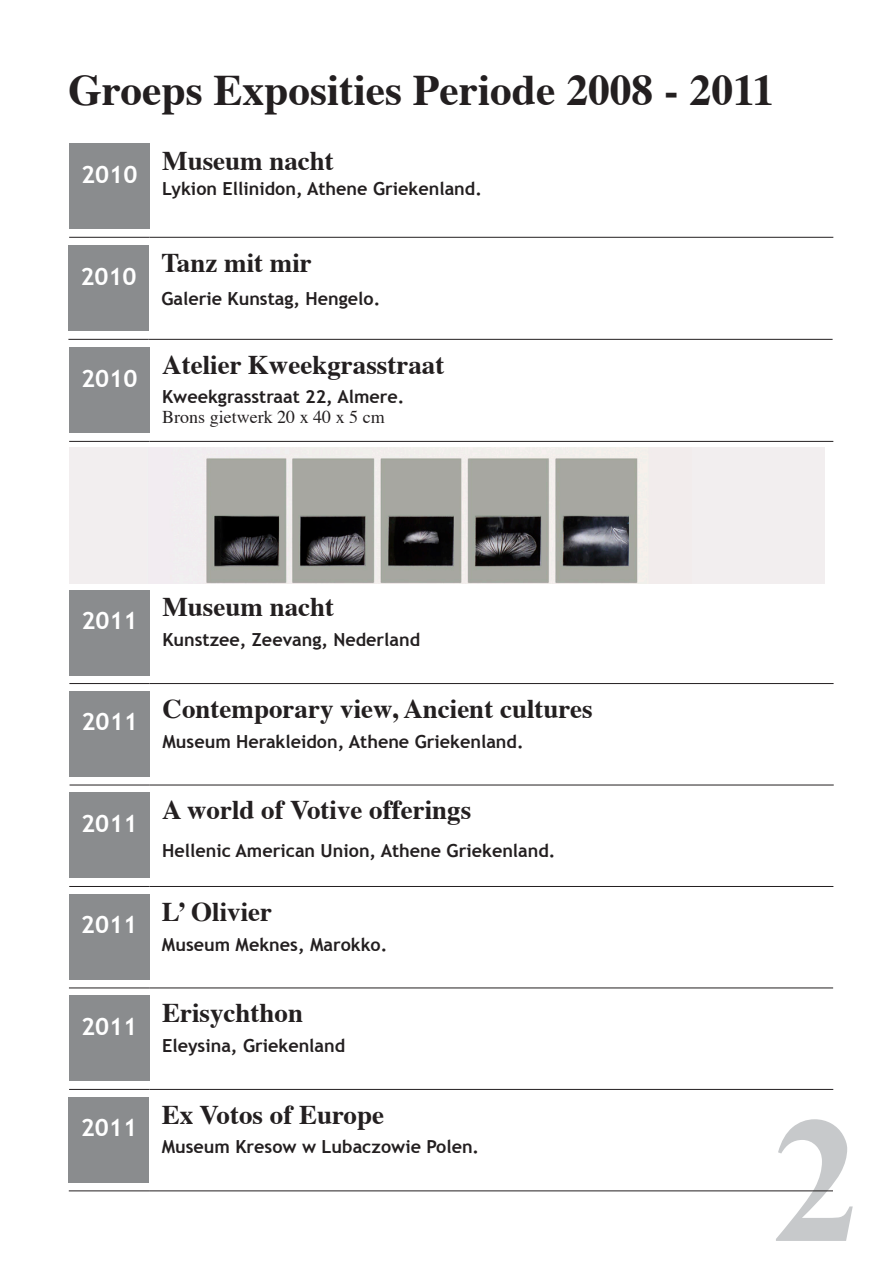
<style>
.page{position:relative;width:893px;height:1263px;background:#fff}
.page>*{position:absolute;margin:0;border:0;box-sizing:border-box;transform-origin:0 0}
.t1{font:700 180px "Times New Roman";color:#c7c9cb}
.Groeps_Exposities{font:700 43.5px "Times";color:#231f20}
.Titel{font:700 27px "Times";color:#231f20}
.Tabel_jaartal{font:700 24px "Trebuchet MS";color:#fff}
.Subkop{font:700 18px "Trebuchet MS";color:#231f20}
.t2{font:18px "Times";color:#231f20}
</style>
<div class="page">
<div style="left:69px;top:793px;width:81px;height:85px;background:#8a8c8e"></div>
<hr style="left:150px;top:886px;width:683px;height:1px;background:#231f20">
<hr style="left:69px;top:886px;width:81px;height:1px;background:#231f20">
<div style="left:69px;top:1097px;width:80px;height:85px;background:#8a8c8e"></div>
<hr style="left:149px;top:1190px;width:684px;height:1px;background:#231f20">
<hr style="left:69px;top:1190px;width:80px;height:1px;background:#231f20">
<div style="left:69px;top:590px;width:81px;height:85px;background:#8a8c8e"></div>
<hr style="left:150px;top:683px;width:684px;height:1px;background:#231f20">
<hr style="left:69px;top:683px;width:81px;height:1px;background:#231f20">
<div style="left:69px;top:894px;width:80px;height:85px;background:#8a8c8e"></div>
<hr style="left:149px;top:987px;width:684px;height:1px;background:#231f20">
<hr style="left:69px;top:987px;width:80px;height:1px;background:#231f20">
<div style="left:70px;top:691px;width:80px;height:85px;background:#8a8c8e"></div>
<hr style="left:150px;top:785px;width:684px;height:1px;background:#231f20">
<hr style="left:70px;top:785px;width:80px;height:1px;background:#231f20">
<div style="left:69px;top:996px;width:80px;height:85px;background:#8a8c8e"></div>
<hr style="left:149px;top:1089px;width:684px;height:1px;background:#231f20">
<hr style="left:69px;top:1089px;width:80px;height:1px;background:#231f20">
<div style="left:69px;top:144px;width:80px;height:85px;background:#8a8c8e"></div>
<hr style="left:149px;top:237px;width:684px;height:1px;background:#231f20">
<hr style="left:69px;top:237px;width:80px;height:1px;background:#231f20">
<div style="left:68px;top:246px;width:81px;height:85px;background:#8a8c8e"></div>
<hr style="left:149px;top:339px;width:684px;height:1px;background:#231f20">
<hr style="left:68px;top:339px;width:81px;height:1px;background:#231f20">
<div style="left:69px;top:348px;width:80px;height:85px;background:#8a8c8e"></div>
<hr style="left:149px;top:441px;width:684px;height:1px;background:#231f20">
<hr style="left:69px;top:441px;width:80px;height:1px;background:#231f20">
<div style="left:70px;top:448px;width:755px;height:136px;background:#f2eeef"></div>
<img style="left:206px;top:458px;width:432px;height:126px">
<p class="Groeps_Exposities" style="left:68px;top:48px;width:708px">Groeps Exposities Periode 2008 - 2011</p>
<p class="Tabel_jaartal" style="left:81px;top:159px;width:58px">2010</p>
<p class="Tabel_jaartal" style="left:80px;top:261px;width:58px">2010</p>
<p class="Tabel_jaartal" style="left:81px;top:363px;width:58px">2010</p>
<p class="Titel" style="left:162px;top:135px;width:173px">Museum nacht</p>
<p class="Subkop" style="left:162px;top:178px;width:321px">Lykion Ellinidon, Athene Griekenland.</p>
<p class="Titel" style="left:161px;top:237px;width:152px">Tanz mit mir</p>
<p class="Subkop" style="left:161px;top:287px;width:220px">Galerie Kunstag, Hengelo.</p>
<p class="Titel" style="left:162px;top:339px;width:284px">Atelier Kweekgrasstraat</p>
<p class="Subkop" style="left:162px;top:385px;width:244px">Kweekgrasstraat 22, Almere.</p>
<p class="t2" style="left:162px;top:400px;width:224px">Brons gietwerk 20 x 40 x 5 cm</p>
<p class="Tabel_jaartal" style="left:81px;top:605px;width:58px">2011</p>
<p class="Tabel_jaartal" style="left:82px;top:707px;width:58px">2011</p>
<p class="Tabel_jaartal" style="left:81px;top:808px;width:58px">2011</p>
<p class="Tabel_jaartal" style="left:81px;top:910px;width:58px">2011</p>
<p class="Tabel_jaartal" style="left:81px;top:1011px;width:58px">2011</p>
<p class="Tabel_jaartal" style="left:81px;top:1113px;width:58px">2011</p>
<p class="Titel" style="left:162px;top:581px;width:173px">Museum nacht</p>
<p class="Subkop" style="left:162px;top:628px;width:259px">Kunstzee, Zeevang, Nederland</p>
<p class="Titel" style="left:163px;top:683px;width:431px">Contemporary view, Ancient cultures</p>
<p class="Subkop" style="left:163px;top:730px;width:363px">Museum Herakleidon, Athene Griekenland.</p>
<p class="Titel" style="left:162px;top:784px;width:310px">A world of Votive offerings</p>
<p class="Subkop" style="left:162px;top:839px;width:395px">Hellenic American Union, Athene Griekenland.</p>
<p class="Titel" style="left:162px;top:886px;width:112px">L’ Olivier</p>
<p class="Subkop" style="left:162px;top:933px;width:227px">Museum Meknes, Marokko.</p>
<p class="Titel" style="left:162px;top:987px;width:143px">Erisychthon</p>
<p class="Subkop" style="left:162px;top:1034px;width:185px">Eleysina, Griekenland</p>
<p class="Titel" style="left:162px;top:1088px;width:224px">Ex Votos of Europe</p>
<p class="Subkop" style="left:162px;top:1136px;width:319px">Museum Kresow w Lubaczowie Polen.</p>
<h1 class="t1" style="left:771px;top:1056px;width:91px">2</h1>
</div>
